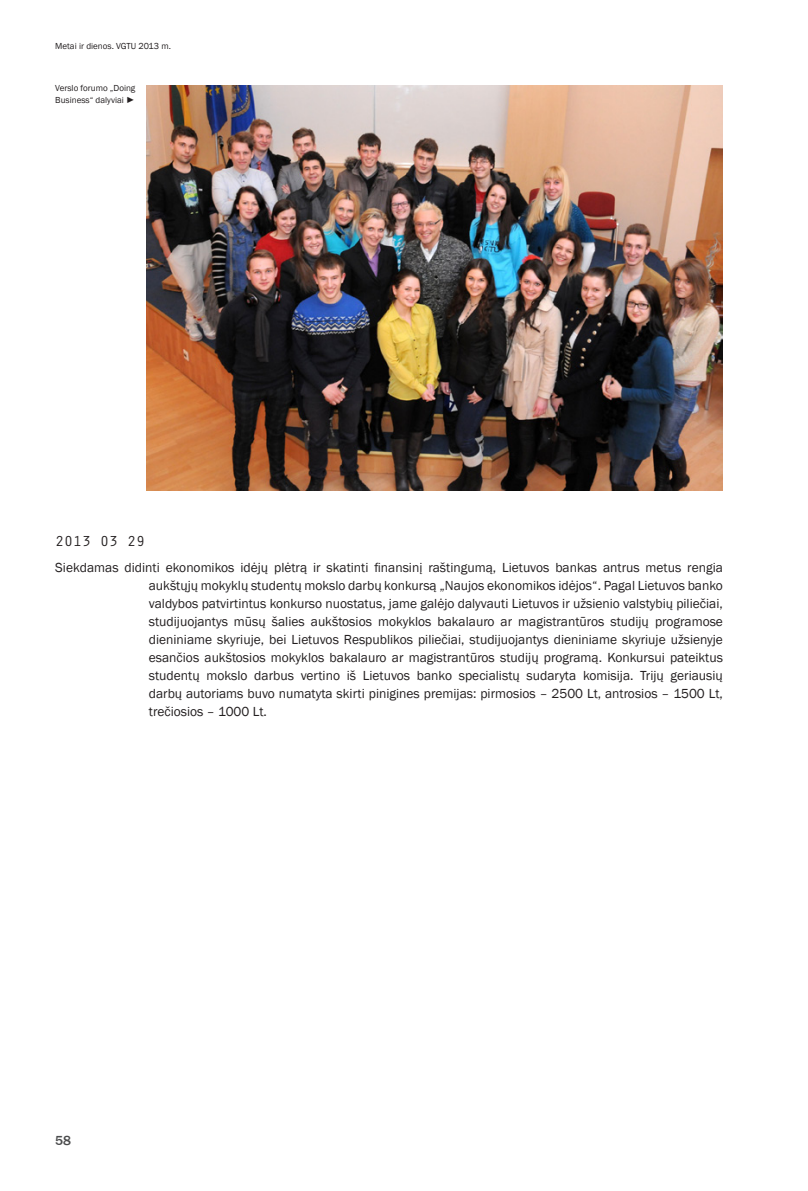
<style>
.page{position:relative;width:808px;height:1191px;background:#fff}
.page>*{position:absolute;margin:0;border:0;box-sizing:border-box;transform-origin:0 0}
.t1{font:15px "Orator Std";color:#231f20}
.t2{font:13.5px/18px "Franklin Gothic";color:#231f20;text-align:justify}
.t3{font:500 13.5px "Franklin Gothic";color:#4b4c4d}
.t4{font:9px/12px "Franklin Gothic";color:#231f20}
</style>
<div class="page">
<img style="left:146px;top:85px;width:577px;height:405px">
<p class="t4" style="left:55px;top:40px;width:117px">Metai ir dienos. VGTU 2013 m.</p>
<p class="t4" style="left:55px;top:83px;width:82px">Verslo forumo „Doing<br>Business“ dalyviai ►</p>
<p class="t1" style="left:55px;top:530px;width:91px">2013 03 29</p>
<p class="t2" style="left:149px;top:559px;width:576px;text-indent:-94px">Siekdamas didinti ekonomikos idėjų plėtrą ir skatinti finansinį raštingumą, Lietuvos bankas antrus metus rengia aukštųjų mokyklų studentų mokslo darbų konkursą „Naujos ekonomikos idėjos“. Pagal Lietuvos banko valdybos patvirtintus konkurso nuostatus, jame galėjo dalyvauti Lietuvos ir užsienio valstybių piliečiai, studijuojantys mūsų šalies aukštosios mokyklos bakalauro ar magistrantūros studijų programose dieniniame skyriuje, bei Lietuvos Respublikos piliečiai, studijuojantys dieniniame skyriuje užsienyje esančios aukštosios mokyklos bakalauro ar magistrantūros studijų programą. Konkursui pateiktus studentų mokslo darbus vertino iš Lietuvos banko specialistų sudaryta komisija. Trijų geriausių darbų autoriams buvo numatyta skirti pinigines premijas: pirmosios – 2500 Lt, antrosios – 1500 Lt, trečiosios – 1000 Lt.</p>
<p class="t3" style="left:55px;top:1132px;width:17px">58</p>
</div>
